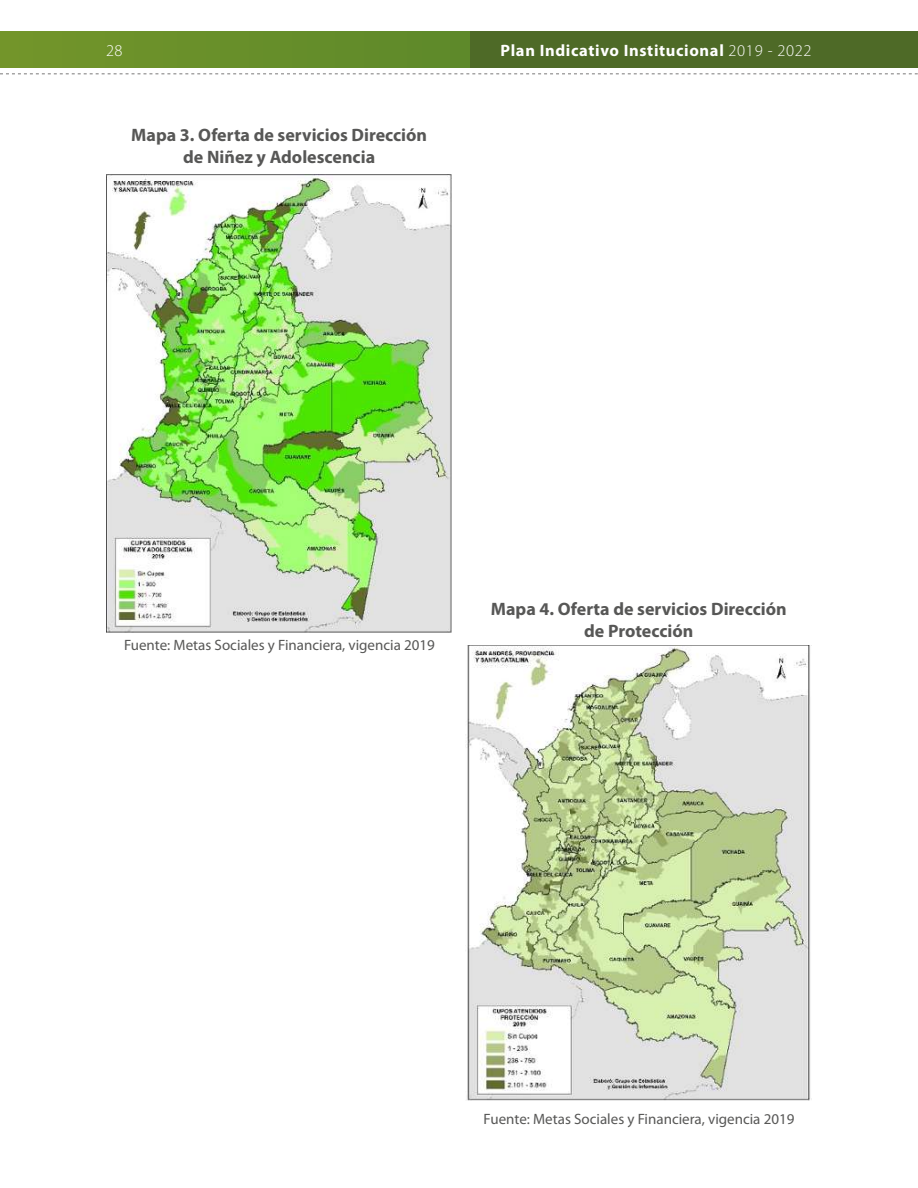
<style>
.page{position:relative;width:918px;height:1188px;background:#fff}
.page>*{position:absolute;margin:0;border:0;box-sizing:border-box;transform-origin:0 0}
.t1{font:700 18px/21.6px "Myriad Pro";color:#575756;text-align:center}
.t2{font:700 16.5px "Myriad Pro";letter-spacing:.04em;color:#fff}
.t3{font:300 16.5px "Myriad Pro";color:#fff}
.t4{font:15px "Myriad Pro";color:#575756}
.s1{font-weight:300}
</style>
<div class="page">
<div style="left:0;top:32px;width:918px;height:36px;background:#688f2a"></div>
<div style="left:470px;top:32px;width:448px;height:36px;background:#4e6a27"></div>
<svg style="left:0;top:73px;width:918px;height:2px"></svg>
<img style="left:106px;top:174px;width:346px;height:459px">
<img style="left:466px;top:645px;width:346px;height:455px">
<p class="t3" style="left:106px;top:42px;width:18px">28</p>
<p class="t2" style="left:501px;top:40px;width:313px">Plan Indicativo Institucional <span class="s1">2019 - 2022</span></p>
<p class="t1" style="left:131px;top:124px;width:297px">Mapa 3. Oferta de servicios Dirección de Niñez y Adolescencia</p>
<p class="t4" style="left:124px;top:636px;width:312px">Fuente: Metas Sociales y Financiera, vigencia 2019</p>
<p class="t1" style="left:491px;top:598px;width:297px">Mapa 4. Oferta de servicios Dirección de Protección</p>
<p class="t4" style="left:484px;top:1110px;width:312px">Fuente: Metas Sociales y Financiera, vigencia 2019</p>
</div>
